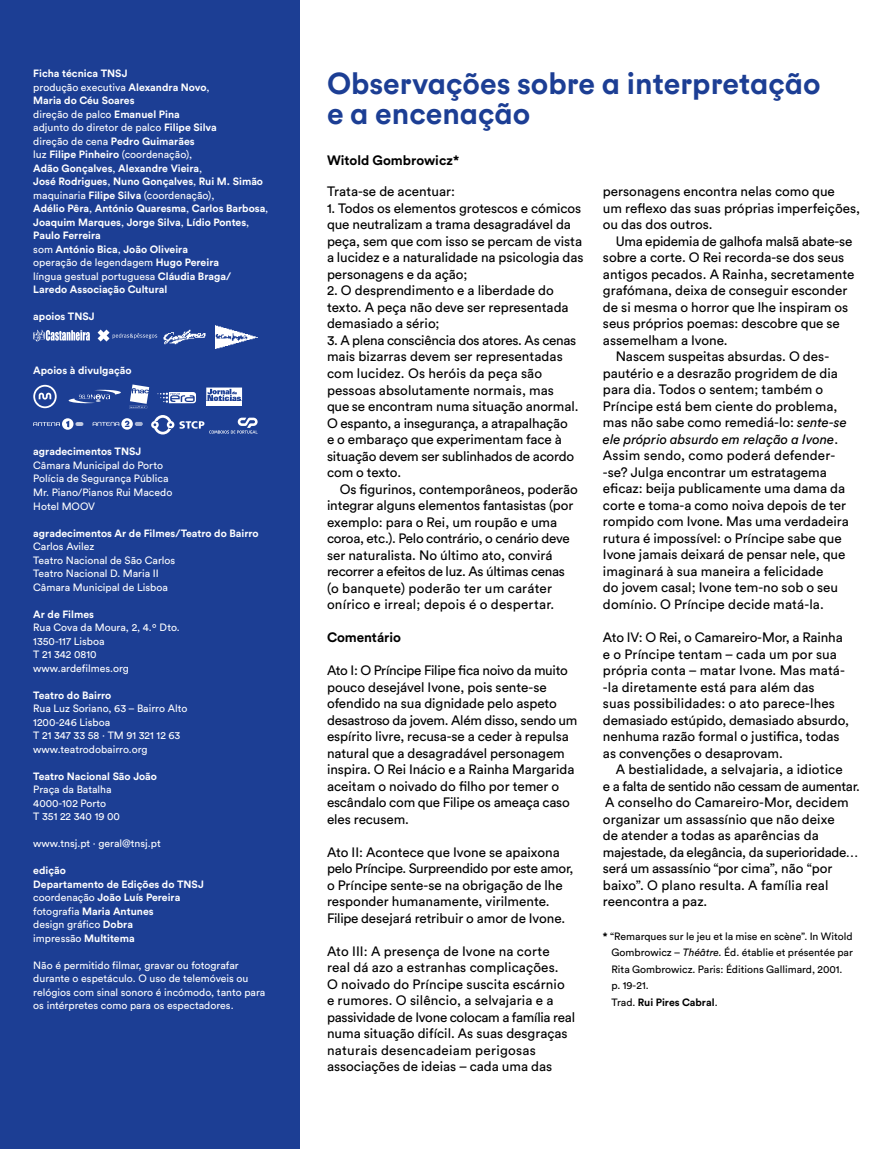
<style>
.page{position:relative;width:893px;height:1149px;background:#fff}
.page>*{position:absolute;margin:0;border:0;box-sizing:border-box;transform-origin:0 0}
.t1{font:700 30px/30px "Circular Std";color:#1c3e94}
.t2{font:13.5px/16.5px "Circular Std";color:#000}
.t3{font:13.5px "Circular Std";letter-spacing:-.02em;color:#000}
.t4{font:italic 13.5px "Circular Std";color:#000}
.t5{font:700 13.5px "Circular Std";color:#000}
.t6{font:700 10.5px/13.5px "Circular Std";color:#fff}
.t7{font:10.5px/13.5px "Circular Std";color:#fff}
.t8{font:10.5px/16.5px "Circular Std";color:#000}
.s1{font-weight:400}
.s2{font-style:italic}
.s3{font-style:normal}
.s4{font-weight:700}
</style>
<div class="page">
<div style="left:0;top:0;width:299px;height:1148px;background:#1c3e94"></div>
<svg style="left:33px;top:329px;width:57px;height:12px"></svg>
<svg style="left:98px;top:329px;width:59px;height:12px"></svg>
<img style="left:163px;top:329px;width:43px;height:15px">
<svg style="left:93px;top:418px;width:50px;height:11px"></svg>
<svg style="left:33px;top:418px;width:50px;height:12px"></svg>
<svg style="left:151px;top:415px;width:107px;height:19px"></svg>
<svg style="left:33px;top:385px;width:24px;height:23px"></svg>
<svg style="left:69px;top:389px;width:52px;height:14px"></svg>
<svg style="left:206px;top:387px;width:36px;height:13px"></svg>
<hr style="left:206px;top:401px;width:36px;height:4px;background:#fff">
<svg style="left:129px;top:384px;width:20px;height:24px"></svg>
<svg style="left:157px;top:392px;width:39px;height:11px"></svg>
<img style="left:216px;top:325px;width:42px;height:24px">
<p class="t6" style="left:33px;top:66px;width:237px">Ficha técnica TNSJ<br><span class="s1">produção executiva</span> Alexandra Novo<span class="s1">,<br></span>Maria do Céu Soares<br><span class="s1">direção de palco</span> Emanuel Pina<br><span class="s1">adjunto do diretor de palco</span> Filipe Silva<br><span class="s1">direção de cena</span> Pedro Guimarães<br><span class="s1">luz</span> Filipe Pinheiro <span class="s1">(coordenação),<br></span>Adão Gonçalves<span class="s1">,</span> Alexandre Vieira<span class="s1">,<br></span>José Rodrigues<span class="s1">,</span> Nuno Gonçalves<span class="s1">,</span> Rui M. Simão <span class="s1">maquinaria</span> Filipe Silva <span class="s1">(coordenação),<br></span>Adélio Pêra<span class="s1">,</span> António Quaresma<span class="s1">,</span> Carlos Barbosa<span class="s1">, </span>Joaquim Marques<span class="s1">,</span> Jorge Silva<span class="s1">,</span> Lídio Pontes<span class="s1">, </span>Paulo Ferreira<br><span class="s1">som</span> António Bica<span class="s1">,</span> João Oliveira<br><span class="s1">operação de legendagem</span> Hugo Pereira<br><span class="s1">língua gestual portuguesa</span> Cláudia Braga/<br>Laredo Associação Cultural</p>
<p class="t6" style="left:33px;top:309px;width:63px">apoios TNSJ</p>
<p class="t6" style="left:33px;top:363px;width:100px">Apoios à divulgação</p>
<p class="t6" style="left:33px;top:444px;width:110px">agradecimentos TNSJ</p>
<p class="t7" style="left:33px;top:458px;width:141px">Câmara Municipal do Porto<br>Polícia de Segurança Pública<br>Mr. Piano/Pianos Rui Macedo<br>Hotel MOOV</p>
<p class="t6" style="left:33px;top:525px;width:227px">agradecimentos Ar de Filmes/Teatro do Bairro</p>
<p class="t7" style="left:33px;top:539px;width:144px">Carlos Avilez<br>Teatro Nacional de São Carlos<br>Teatro Nacional D. Maria II<br>Câmara Municipal de Lisboa</p>
<p class="t6" style="left:33px;top:606px;width:62px">Ar de Filmes</p>
<p class="t7" style="left:33px;top:620px;width:148px">Rua Cova da Moura, 2, 4.º Dto.<br>1350-117 Lisboa<br>T 21 342 0810 www.ardefilmes.org</p>
<p class="t6" style="left:33px;top:687px;width:80px">Teatro do Bairro</p>
<p class="t7" style="left:33px;top:701px;width:156px">Rua Luz Soriano, 63 – Bairro Alto<br>1200‑246 Lisboa<br>T 21 347 33 58 · TM 91 321 12 63 www.teatrodobairro.org</p>
<p class="t6" style="left:33px;top:768px;width:125px">Teatro Nacional São João</p>
<p class="t7" style="left:33px;top:782px;width:88px">Praça da Batalha<br>4000‑102 Porto<br>T 351 22 340 19 00</p>
<p class="t7" style="left:33px;top:836px;width:129px">www.tnsj.pt · geral@tnsj.pt</p>
<p class="t6" style="left:33px;top:863px;width:172px">edição<br>Departamento de Edições do TNSJ <span class="s1">coordenação</span> João Luís Pereira <span class="s1">fotografia</span> Maria Antunes<br><span class="s1">design gráfico</span> Dobra<br><span class="s1">impressão</span> Multitema</p>
<p class="t7" style="left:33px;top:958px;width:234px">Não é permitido filmar, gravar ou fotografar durante o espetáculo. O uso de telemóveis ou relógios com sinal sonoro é incómodo, tanto para os intérpretes como para os espectadores.</p>
<h1 class="t1" style="left:327px;top:68px;width:495px">Observações sobre a interpretação e a encenação</h1>
<p class="t5" style="left:327px;top:152px;width:134px">Witold Gombrowicz*</p>
<p class="t2" style="left:327px;top:183px;width:130px">Trata‑se de acentuar:</p>
<p class="t2" style="left:327px;top:200px;width:258px">1. Todos os elementos grotescos e cómicos que neutralizam a trama desagradável da peça, sem que com isso se percam de vista a lucidez e a naturalidade na psicologia das personagens e da ação;</p>
<p class="t2" style="left:327px;top:282px;width:243px">2. O desprendimento e a liberdade do texto. A peça não deve ser representada demasiado a sério;</p>
<p class="t2" style="left:327px;top:332px;width:253px">3. A plena consciência dos atores. As cenas mais bizarras devem ser representadas com lucidez. Os heróis da peça são pessoas absolutamente normais, mas que se encontram numa situação anormal.<br>O espanto, a insegurança, a atrapalhação<br>e o embaraço que experimentam face à situação devem ser sublinhados de acordo com o texto.</p>
<p class="t2" style="left:327px;top:480px;width:252px;text-indent:13px">Os figurinos, contemporâneos, poderão integrar alguns elementos fantasistas (por exemplo: para o Rei, um roupão e uma coroa, etc.). Pelo contrário, o cenário deve ser naturalista. No último ato, convirá recorrer a efeitos de luz. As últimas cenas (o banquete) poderão ter um caráter onírico e irreal; depois é o despertar.</p>
<p class="t5" style="left:327px;top:628px;width:75px">Comentário</p>
<p class="t2" style="left:327px;top:661px;width:252px">Ato I: O Príncipe Filipe fica noivo da muito pouco desejável Ivone, pois sente‑se ofendido na sua dignidade pelo aspeto desastroso da jovem. Além disso, sendo um espírito livre, recusa‑se a ceder à repulsa natural que a desagradável personagem inspira. O Rei Inácio e a Rainha Margarida aceitam o noivado do filho por temer o escândalo com que Filipe os ameaça caso eles recusem.</p>
<p class="t2" style="left:327px;top:843px;width:248px">Ato II: Acontece que Ivone se apaixona pelo Príncipe. Surpreendido por este amor, o Príncipe sente‑se na obrigação de lhe responder humanamente, virilmente.<br>Filipe desejará retribuir o amor de Ivone.</p>
<p class="t2" style="left:327px;top:942px;width:250px">Ato III: A presença de Ivone na corte real dá azo a estranhas complicações.<br>O noivado do Príncipe suscita escárnio e rumores. O silêncio, a selvajaria e a passividade de Ivone colocam a família real numa situação difícil. As suas desgraças naturais desencadeiam perigosas associações de ideias – cada uma das</p>
<p class="t2" style="left:603px;top:183px;width:259px">personagens encontra nelas como que<br>um reflexo das suas próprias imperfeições, ou das dos outros.</p>
<p class="t3" style="left:616px;top:233px;width:238px">Uma epidemia de galhofa malsã abate‑se</p>
<p class="t2" style="left:603px;top:249px;width:243px">sobre a corte. O Rei recorda‑se dos seus</p>
<p class="t2" style="left:603px;top:265px;width:253px">antigos pecados. A Rainha, secretamente</p>
<p class="t2" style="left:603px;top:282px;width:246px">grafómana, deixa de conseguir esconder</p>
<p class="t2" style="left:603px;top:298px;width:247px">de si mesma o horror que lhe inspiram os</p>
<p class="t2" style="left:603px;top:315px;width:238px">seus próprios poemas: descobre que se</p>
<p class="t2" style="left:603px;top:331px;width:126px">assemelham a Ivone.</p>
<p class="t2" style="left:616px;top:348px;width:214px">Nascem suspeitas absurdas. O des-</p>
<p class="t2" style="left:603px;top:364px;width:237px">pautério e a desrazão progridem de dia</p>
<p class="t2" style="left:603px;top:381px;width:222px">para dia. Todos o sentem; também o</p>
<p class="t2" style="left:603px;top:397px;width:236px">Príncipe está bem ciente do problema,</p>
<p class="t2" style="left:603px;top:414px;width:245px">mas não sabe como remediá‑lo: <span class="s2">sente‑se</span></p>
<p class="t4" style="left:603px;top:431px;width:237px">ele próprio absurdo em relação a Ivone<span class="s3">.</span></p>
<p class="t2" style="left:603px;top:447px;width:233px">Assim sendo, como poderá defender-</p>
<p class="t2" style="left:603px;top:463px;width:225px">‑se? Julga encontrar um estratagema</p>
<p class="t2" style="left:603px;top:480px;width:244px">eficaz: beija publicamente uma dama da</p>
<p class="t2" style="left:603px;top:496px;width:245px">corte e toma‑a como noiva depois de ter</p>
<p class="t2" style="left:603px;top:513px;width:247px">rompido com Ivone. Mas uma verdadeira</p>
<p class="t2" style="left:603px;top:529px;width:240px">rutura é impossível: o Príncipe sabe que</p>
<p class="t2" style="left:603px;top:546px;width:244px">Ivone jamais deixará de pensar nele, que</p>
<p class="t2" style="left:603px;top:562px;width:222px">imaginará à sua maneira a felicidade</p>
<p class="t2" style="left:603px;top:579px;width:236px">do jovem casal; Ivone tem‑no sob o seu</p>
<p class="t2" style="left:603px;top:595px;width:222px">domínio. O Príncipe decide matá‑la.</p>
<p class="t2" style="left:603px;top:628px;width:248px">Ato IV: O Rei, o Camareiro‑Mor, a Rainha e o Príncipe tentam – cada um por sua própria conta – matar Ivone. Mas matá-‑la diretamente está para além das<br>suas possibilidades: o ato parece‑lhes demasiado estúpido, demasiado absurdo, nenhuma razão formal o justifica, todas as convenções o desaprovam.</p>
<p class="t2" style="left:603px;top:760px;width:259px;text-indent:13px">A bestialidade, a selvajaria, a idiotice<br>e a falta de sentido não cessam de aumentar.<br>A conselho do Camareiro‑Mor, decidem organizar um assassínio que não deixe<br>de atender a todas as aparências da majestade, da elegância, da superioridade… será um assassínio “por cima”, não “por baixo”. O plano resulta. A família real reencontra a paz.</p>
<p class="t8" style="left:611px;top:927px;width:243px;text-indent:-9px"><span class="s4">*</span> “Remarques sur le jeu et la mise en scène”. In Witold Gombrowicz – <span class="s2">Théâtre.</span> Éd. établie et présentée par Rita Gombrowicz. Paris: Éditions Gallimard, 2001. p. 19‑21.<br>Trad. <span class="s4">Rui Pires Cabral</span>.</p>
</div>
